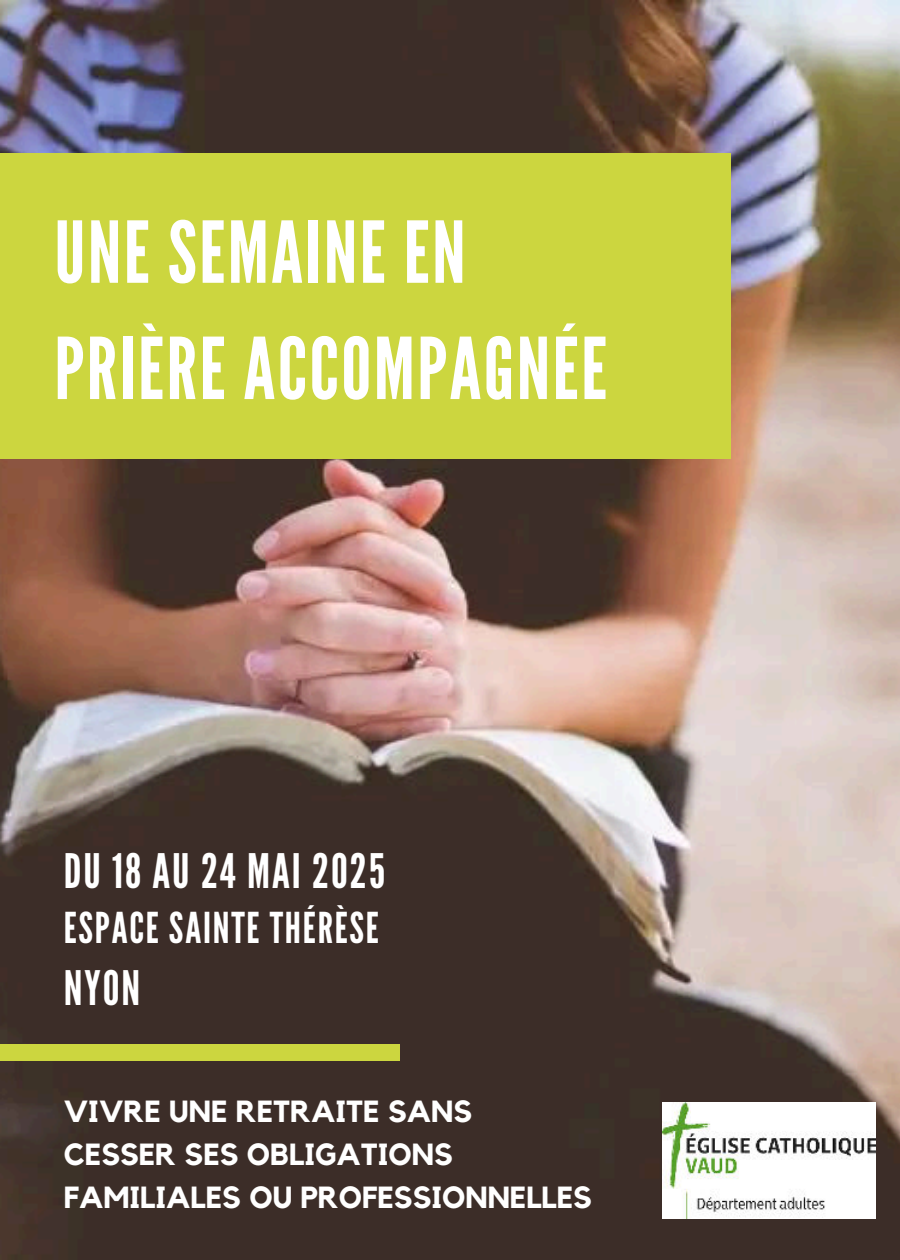
<style>
.page{position:relative;width:900px;height:1260px;background:#fff}
.page>*{position:absolute;margin:0;border:0;box-sizing:border-box;transform-origin:0 0}
.t1{font:85px/116.2px "League Gothic";letter-spacing:.03em;color:#fff}
.t2{font:47.5px "League Gothic";letter-spacing:.04em;color:#fff}
.t3{font:42.5px "League Gothic";letter-spacing:.04em;color:#fff}
.t4{font:700 30.5px/43px "Kollektif";color:#fff}
</style>
<div class="page">
<img style="left:0;top:0;width:900px;height:1260px">
<div style="left:0;top:153px;width:731px;height:306px;background:#ccd63f"></div>
<div style="left:0;top:1044px;width:400px;height:17px;background:#ccd63f"></div>
<img style="left:662px;top:1103px;width:214px;height:116px">
<h1 class="t1" style="left:54px;top:195px;width:554px">UNE SEMAINE EN<br>PRIÈRE ACCOMPAGNÉE</h1>
<h2 class="t2" style="left:64px;top:843px;width:323px">DU 18 AU 24 MAI 2025</h2>
<h3 class="t3" style="left:64px;top:902px;width:317px">ESPACE SAINTE THÉRÈSE</h3>
<h2 class="t2" style="left:64px;top:960px;width:78px">NYON</h2>
<p class="t4" style="left:64px;top:1089px;width:530px">VIVRE UNE RETRAITE SANS<br>CESSER SES OBLIGATIONS<br>FAMILIALES OU PROFESSIONNELLES</p>
</div>
